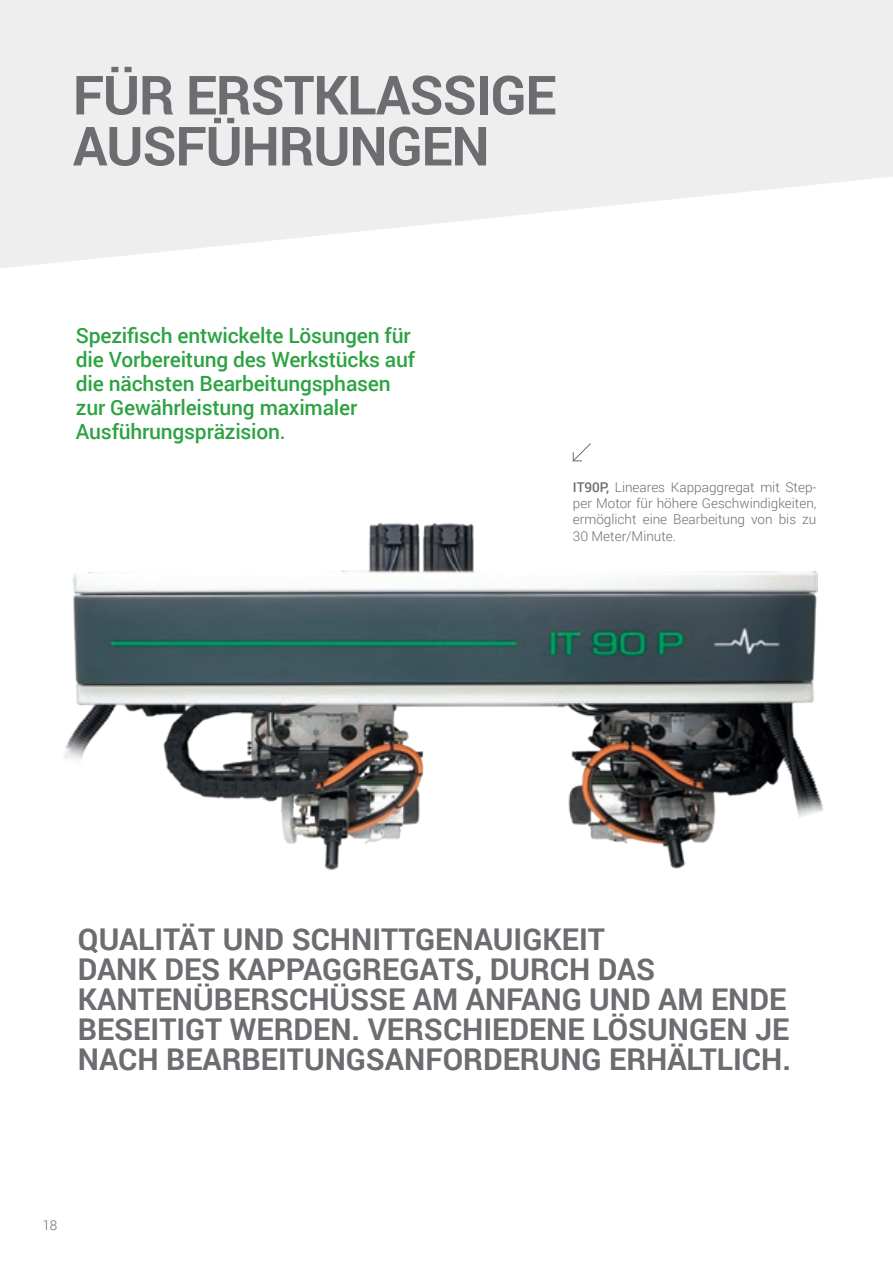
<style>
.page{position:relative;width:893px;height:1263px;background:#fff}
.page>*{position:absolute;margin:0;border:0;box-sizing:border-box;transform-origin:0 0}
._1_TITOLO_GRIGIO{font:700 54px/51px "Roboto";letter-spacing:-.02em;color:#6c6d70}
.t1{font:700 30px/30px "Roboto";color:#6c6d70}
.t2{font:500 21px/24px "Roboto";letter-spacing:-.01em;color:#2da343}
.t3{font:300 13.5px/16.2px "Roboto";color:#6c6d70;text-align:justify}
.s1{font-weight:500}
</style>
<div class="page">
<svg style="left:0;top:0;width:893px;height:268px;fill:#eeeeef"></svg>
<img style="left:64px;top:523px;width:760px;height:347px">
<svg style="left:572px;top:443px;width:19px;height:19px"></svg>
<p class="_1_TITOLO_GRIGIO" style="left:73px;top:68px;width:485px">FÜR ERSTKLASSIGE<br>AUSFÜHRUNGEN</p>
<p class="t2" style="left:76px;top:323px;width:341px">Spezifisch entwickelte Lösungen für die Vorbereitung des Werkstücks auf die nächsten Bearbeitungsphasen zur Gewährleistung maximaler<br>Ausführungspräzision.</p>
<p class="t3" style="left:573px;top:479px;width:245px"><span class="s1">IT90P,</span> Lineares Kappaggregat mit Step&shy;per Motor für höhere Geschwindigkeiten, ermöglicht eine Bearbeitung von bis zu 30 Meter/Minute.</p>
<p class="t1" style="left:78px;top:923px;width:715px">QUALITÄT UND SCHNITTGENAUIGKEIT<br>DANK DES KAPPAGGREGATS, DURCH DAS KANTENÜBERSCHÜSSE AM ANFANG UND AM ENDE BESEITIGT WERDEN. VERSCHIEDENE LÖSUNGEN JE NACH BEARBEITUNGSANFORDERUNG ERHÄLTLICH.</p>
<p class="t3" style="left:42px;top:1216px;width:16px">18</p>
</div>
